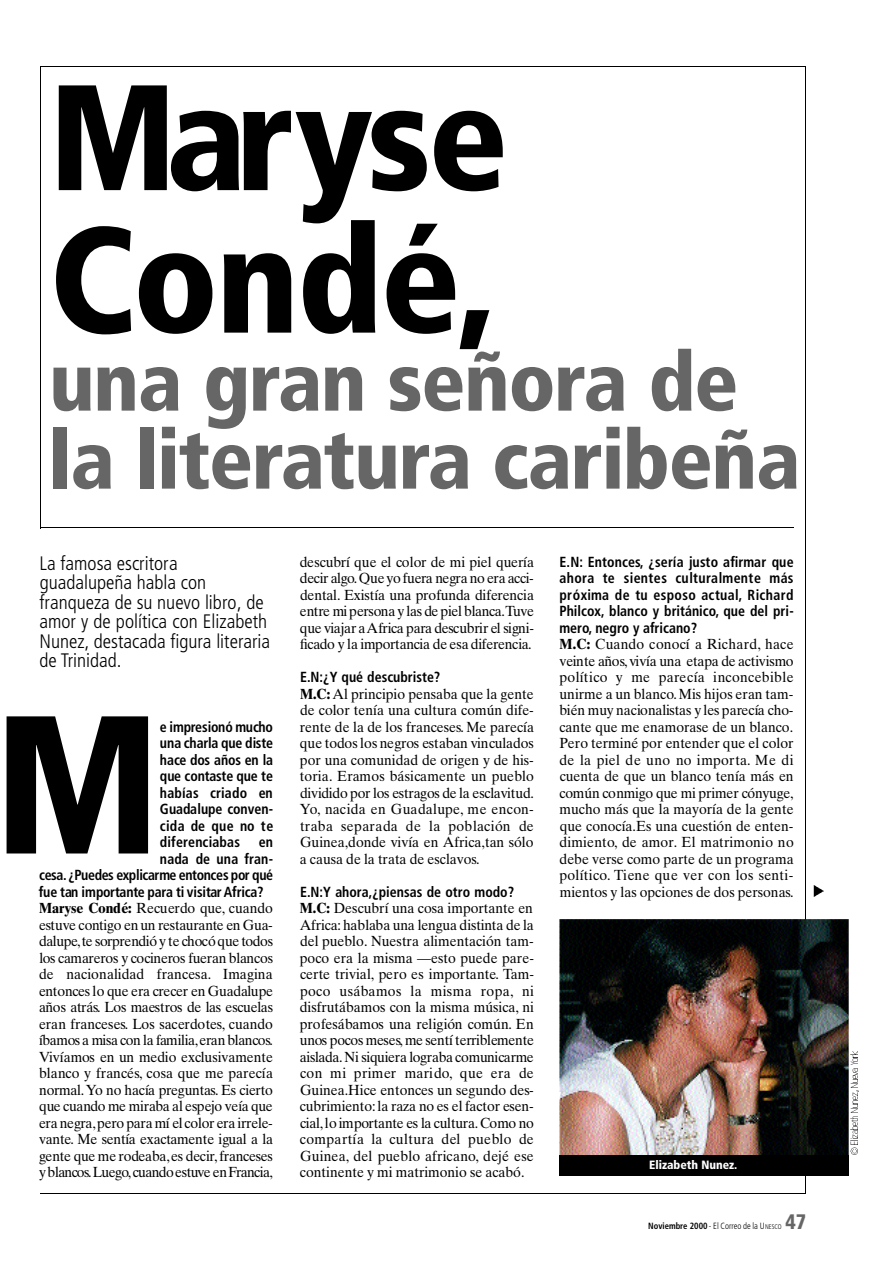
<style>
.page{position:relative;width:893px;height:1263px;background:#fff}
.page>*{position:absolute;margin:0;border:0;box-sizing:border-box;transform-origin:0 0}
.t1{font:900 condensed 196.5px "Frutiger";color:#000}
.t2{font:900 condensed 150px/142.5px "Frutiger";letter-spacing:-.03em;color:#000}
.t3{font:900 condensed 82.5px/78px "Frutiger";letter-spacing:-.02em;color:#666}
.t4{font:900 condensed 21px "Frutiger";color:#666;scale:.95 1}
.t5{font:300 condensed 19.5px/19.5px "Frutiger";color:#000}
.t6{font:14.7px/16.5px "Times Ten";color:#000;text-align:justify;scale:.95 1}
.t7{font:700 condensed 14.7px/16.5px "Frutiger";color:#000;text-align:justify;scale:.95 1}
.t8{font:700 condensed 14.7px "Frutiger";letter-spacing:-.025em;color:#000;scale:.95 1}
.t9{font:900 condensed 12px "Frutiger";color:#fff}
.t10{font:300 condensed 9px "Frutiger";color:#000;scale:.95 1}
.s1{font-weight:700}
.s2{font-size:6.75px}
</style>
<div class="page">
<hr style="left:40px;top:66px;width:766px;height:1px;background:#000">
<hr style="left:40px;top:1193px;width:766px;height:1px;background:#000">
<hr style="left:805px;top:66px;width:1px;height:1128px;background:#000">
<img style="left:559px;top:919px;width:289px;height:236px">
<div style="left:559px;top:1155px;width:289px;height:21px;background:#000"></div>
<img style="left:813px;top:885px;width:11px;height:12px">
<hr style="left:40px;top:67px;width:1px;height:461px;background:#000">
<hr style="left:40px;top:528px;width:753px;height:1px;background:#000">
<svg style="left:847px;top:1052px;width:11px;height:103px"></svg>
<h2 class="t2" style="left:49px;top:79px;width:461px">M aryse<br>C o n d é ,</h2>
<h3 class="t3" style="left:49px;top:350px;width:753px">una gran señora de la litera t u ra caribeña</h3>
<h3 class="t5" style="left:39px;top:555px;width:232px">La famosa escritora guadalupeña habla con franqueza de su nuevo libro, de amor y de política con Elizabeth<br>Nunez, destacada figura literaria de Trinidad.</h3>
<h1 class="t1" style="left:-6px;top:706px;width:169px">M</h1>
<p class="t7" style="left:160px;top:719px;width:121px">e impresionó mucho una charla que diste hace dos años en la que contaste que te habías criado en Guadalupe conven&shy;cida de que no te d i f e renciabas</p>
<p class="t7" style="left:259px;top:835px;width:16px">en</p>
<p class="t7" style="left:160px;top:851px;width:121px">nada de una fra n-</p>
<p class="t8" style="left:39px;top:869px;width:248px">c e s a . ¿Puedes explicarme entonces por qué</p>
<p class="t7" style="left:39px;top:884px;width:238px">fue tan importante para ti visitar A f r i c a ?</p>
<p class="t6" style="left:39px;top:901px;width:248px"><span class="s1">Maryse Condé:</span> Recuerdo que, c u a n d o estuve contigo en un restaurante en Gua&shy;d a l u p e,te sorprendió y te chocó que todos los camareros y cocineros fueran blancos de nacionalidad francesa. I m a g i n a entonces lo que era crecer en Guadalupe años atrás. Los maestros de las escuelas eran franceses. Los sacerdotes, c u a n d o íbamos a misa con la familia,eran blancos.<br>Vivíamos en un medio exclusivamente blanco y francés, cosa que me parecía n o r m a l .Yo no hacía preguntas. Es cierto que cuando me miraba al espejo veía que era negra,pero para mí el color era irrele&shy;v a n t e. Me sentía exactamente igual a la gente que me rodeaba,es decir,f r a n c e s e s y blancos.L u e g o,cuando estuve en Fr a n c i a ,</p>
<p class="t6" style="left:300px;top:555px;width:248px">descubrí que el color de mi piel quería decir algo.Que yo fuera negra no era acci&shy;d e n t a l . Existía una profunda diferencia entre mi persona y las de piel blanca.Tu v e que viajar a Africa para descubrir el signi&shy;ficado y la importancia de esa diferencia.</p>
<p class="t7" style="left:300px;top:670px;width:149px">E.N:¿Y qué descubriste?</p>
<p class="t6" style="left:300px;top:687px;width:248px"><span class="s1">M.C:</span> Al principio pensaba que la gente de color tenía una cultura común dife&shy;rente de la de los franceses. Me parecía que todos los negros estaban vinculados por una comunidad de origen y de his&shy;t o r i a . Eramos básicamente un pueblo dividido por los estragos de la esclavitud.<br>Yo, nacida en Guadalupe, me encon&shy;traba separada de la población de Guinea,donde vivía en Africa,tan sólo a causa de la trata de esclavos.</p>
<p class="t7" style="left:300px;top:884px;width:227px">E.N:Y ahora,¿piensas de otro modo?</p>
<p class="t6" style="left:300px;top:901px;width:248px"><span class="s1">M.C:</span> Descubrí una cosa importante en A f r i c a : hablaba una lengua distinta de la del pueblo. Nuestra alimentación tam&shy;poco era la misma —esto puede pare&shy;certe trivial, pero es importante. Ta m&shy;poco usábamos la misma ropa, n i disfrutábamos con la misma música, ni profesábamos una religión común. E n unos pocos meses, me sentí terriblemente a i s l a d a . Ni siquiera lograba comunicarme con mi primer marido, que era de Guinea.Hice entonces un segundo des&shy;c u b r i m i e n t o : la raza no es el factor esen&shy;c i a l ,lo importante es la cultura. Como no compartía la cultura del pueblo de G u i n e a , del pueblo africano, dejé ese continente y mi matrimonio se acabó.</p>
<p class="t7" style="left:559px;top:554px;width:248px">E . N : E n t o n c e s, ¿sería justo afirmar que a h o ra te sientes culturalmente más próxima de tu esposo actual, R i c h a rd Philcox, blanco y británico, que del pri&shy;mero, negro y africano?</p>
<p class="t6" style="left:559px;top:637px;width:248px"><span class="s1">M . C :</span> Cuando conocí a Richard, h a c e veinte años,vivía una etapa de activismo político y me parecía inconcebible unirme a un blanco.Mis hijos eran tam&shy;bién muy nacionalistas y les parecía cho&shy;cante que me enamorase de un blanco.<br>Pero terminé por entender que el color de la piel de uno no importa. Me di cuenta de que un blanco tenía más en común conmigo que mi primer cónyuge, mucho más que la mayoría de la gente que conocía.Es una cuestión de enten&shy;d i m i e n t o, de amor. El matrimonio no debe verse como parte de un programa p o l í t i c o. Tiene que ver con los senti&shy;mientos y las opciones de dos personas.</p>
<p class="t9" style="left:649px;top:1160px;width:90px">Elizabeth Nunez.</p>
<p class="t10" style="left:648px;top:1222px;width:142px"><span class="s1">Noviembre 2000</span> - El Correo de la U<span class="s2">NESCO</span></p>
<h3 class="t4" style="left:785px;top:1214px;width:23px">47</h3>
</div>
